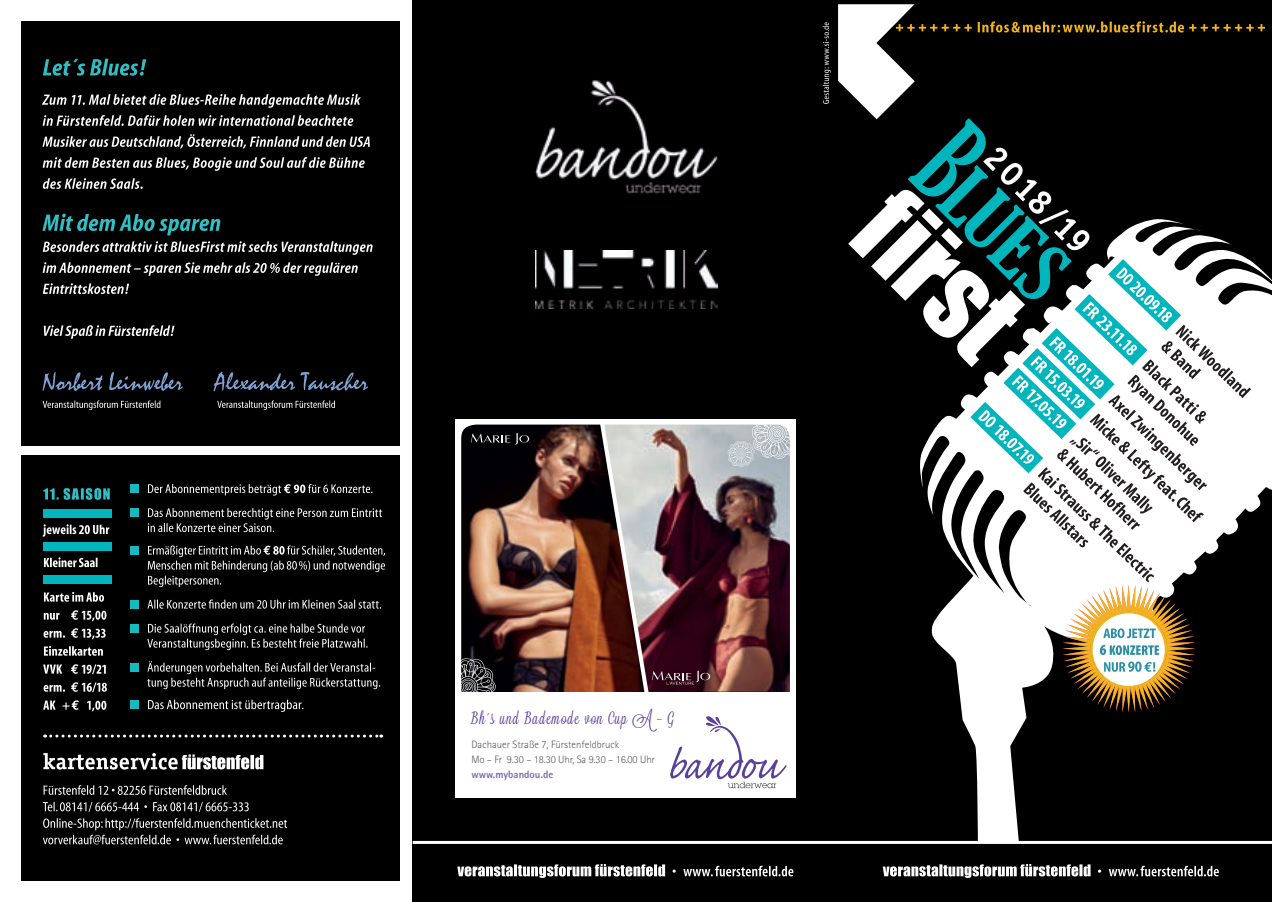
<style>
.page{position:relative;width:1272px;height:902px;background:#fff}
.page>*{position:absolute;margin:0;border:0;box-sizing:border-box;transform-origin:0 0}
.t1{font:17.4px "Lavanderia";letter-spacing:.06em;color:#59409a}
.t2{font:300 10.65px/14.7px "Rotis Sans Serif";color:#57585a}
.t3{font:800 10.65px "Rotis Sans Serif";color:#7f6cb0}
</style>
<div class="page">
<div style="left:21px;top:21px;width:379px;height:859px;background:#000"></div>
<svg style="left:43px;top:818px;width:244px;height:26px"></svg>
<svg style="left:43px;top:801px;width:206px;height:10px"></svg>
<svg style="left:44px;top:785px;width:183px;height:9px"></svg>
<svg style="left:43px;top:753px;width:220px;height:16px"></svg>
<div style="left:21px;top:446px;width:391px;height:9px;background:#fff"></div>
<svg style="left:45px;top:734px;width:337px;height:3px"></svg>
<div style="left:412px;top:0;width:426px;height:901px;background:#000"></div>
<svg style="left:822px;top:22px;width:8px;height:82px"></svg>
<div style="left:838px;top:0;width:433px;height:901px;background:#000"></div>
<svg style="left:1098px;top:865px;width:120px;height:11px"></svg>
<svg style="left:882px;top:864px;width:208px;height:13px"></svg>
<svg style="left:961px;top:272px;width:310px;height:568px"></svg>
<img style="left:455px;top:419px;width:340px;height:378px">
<svg style="left:672px;top:865px;width:121px;height:11px"></svg>
<svg style="left:457px;top:864px;width:208px;height:13px"></svg>
<hr style="left:412px;top:840px;width:859px;height:3px;background:#fff">
<img style="left:535px;top:80px;width:183px;height:114px">
<img style="left:535px;top:251px;width:183px;height:57px">
<svg style="left:838px;top:4px;width:426px;height:708px"></svg>
<svg style="left:43px;top:400px;width:292px;height:10px"></svg>
<svg style="left:43px;top:371px;width:325px;height:20px"></svg>
<svg style="left:44px;top:325px;width:130px;height:14px"></svg>
<svg style="left:43px;top:283px;width:86px;height:11px"></svg>
<svg style="left:43px;top:262px;width:315px;height:14px"></svg>
<svg style="left:43px;top:241px;width:329px;height:14px"></svg>
<svg style="left:42px;top:213px;width:178px;height:22px"></svg>
<svg style="left:43px;top:178px;width:100px;height:11px"></svg>
<svg style="left:43px;top:157px;width:322px;height:14px"></svg>
<svg style="left:42px;top:134px;width:328px;height:15px"></svg>
<svg style="left:43px;top:115px;width:310px;height:11px"></svg>
<svg style="left:42px;top:94px;width:319px;height:14px"></svg>
<svg style="left:43px;top:59px;width:103px;height:17px"></svg>
<svg style="left:43px;top:700px;width:63px;height:11px"></svg>
<svg style="left:44px;top:682px;width:63px;height:10px"></svg>
<svg style="left:43px;top:664px;width:63px;height:10px"></svg>
<svg style="left:44px;top:646px;width:59px;height:9px"></svg>
<svg style="left:44px;top:628px;width:62px;height:11px"></svg>
<svg style="left:44px;top:610px;width:62px;height:11px"></svg>
<svg style="left:44px;top:592px;width:60px;height:9px"></svg>
<svg style="left:44px;top:557px;width:53px;height:10px"></svg>
<svg style="left:43px;top:524px;width:66px;height:12px"></svg>
<div style="left:43px;top:509px;width:68px;height:8px;background:#00b6bc"></div>
<div style="left:43px;top:542px;width:68px;height:8px;background:#00b6bc"></div>
<div style="left:43px;top:575px;width:68px;height:8px;background:#00b6bc"></div>
<svg style="left:43px;top:488px;width:67px;height:12px"></svg>
<svg style="left:148px;top:699px;width:155px;height:12px"></svg>
<svg style="left:147px;top:661px;width:233px;height:28px"></svg>
<svg style="left:147px;top:623px;width:220px;height:27px"></svg>
<svg style="left:147px;top:599px;width:234px;height:9px"></svg>
<svg style="left:148px;top:545px;width:237px;height:42px"></svg>
<svg style="left:148px;top:508px;width:234px;height:24px"></svg>
<svg style="left:148px;top:484px;width:224px;height:11px"></svg>
<div style="left:130px;top:484px;width:9px;height:9px;background:#14bcc2"></div>
<div style="left:130px;top:508px;width:9px;height:9px;background:#14bcc2"></div>
<div style="left:130px;top:546px;width:9px;height:8px;background:#14bcc2"></div>
<div style="left:130px;top:600px;width:9px;height:8px;background:#14bcc2"></div>
<div style="left:130px;top:624px;width:9px;height:8px;background:#14bcc2"></div>
<div style="left:130px;top:663px;width:9px;height:8px;background:#14bcc2"></div>
<div style="left:130px;top:700px;width:9px;height:9px;background:#14bcc2"></div>
<h1 class="t1" style="left:471px;top:708px;width:205px">Bh´s und Bademode von Cup A – G</h1>
<p class="t2" style="left:471px;top:737px;width:185px">Dachauer Straße 7, Fürstenfeldbruck<br>Mo – Fr 9.30 – 18.30 Uhr, Sa 9.30 – 16.00 Uhr</p>
<p class="t3" style="left:471px;top:767px;width:83px">www.mybandou.de</p>
</div>
